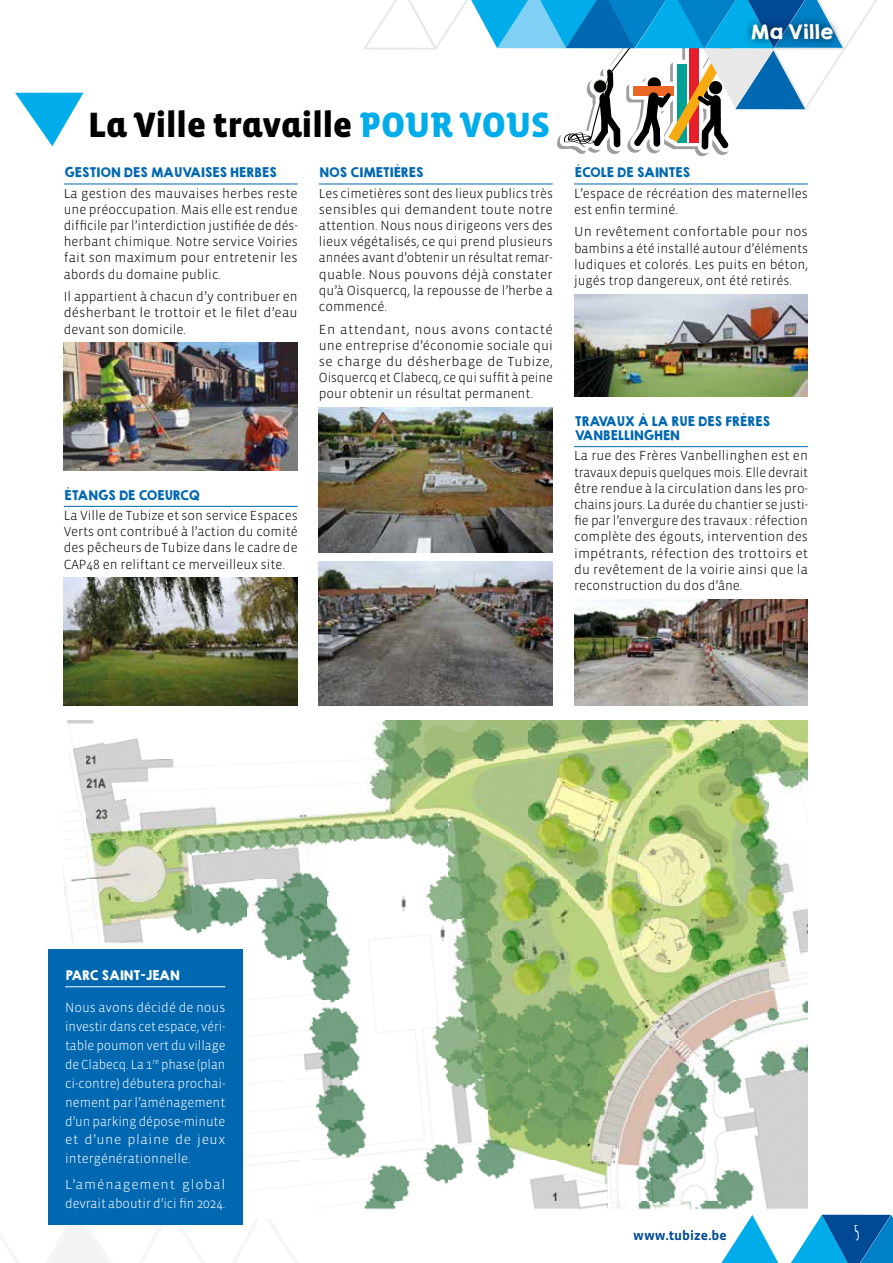
<style>
.page{position:relative;width:893px;height:1263px;background:#fff}
.page>*{position:absolute;margin:0;border:0;box-sizing:border-box;transform-origin:0 0}
.t1{font:900 36px "Vista Sans Alt";color:#000}
.t2{font:700 19.5px "Amatic";color:#fff}
.t3{font:18px "KGHAPPY Solid";letter-spacing:-.05em;color:#fff}
.t4{font:300 13.5px/16.2px "Vista Sans";color:#000;text-align:justify}
.t5{font:300 13.5px/16.2px "Vista Sans";color:#000;text-align:justify;scale:1.05 1}
.t6{font:300 13.5px/18.9px "Vista Sans";color:#fff;text-align:justify}
.t7{font:300 13.5px/18.9px "Vista Sans";color:#fff;scale:1.05 1}
.t8{font:700 13.5px "Vista Sans";color:#004995}
.t9{font:12px/14.4px "KGHAPPY Solid";letter-spacing:-.05em;color:#0068b1}
.t10{font:12px "KGHAPPY Solid";letter-spacing:-.05em;color:#fff}
.s1{color:#00ace9}
</style>
<div class="page">
<svg style="left:0;top:1218px;width:297px;height:45px"></svg>
<img style="left:64px;top:720px;width:744px;height:200px">
<img style="left:68px;top:920px;width:740px;height:40px">
<img style="left:242px;top:960px;width:566px;height:40px">
<img style="left:242px;top:1000px;width:566px;height:40px">
<img style="left:242px;top:1040px;width:566px;height:40px">
<img style="left:242px;top:1080px;width:566px;height:41px">
<img style="left:242px;top:1121px;width:566px;height:40px">
<img style="left:242px;top:1161px;width:566px;height:40px">
<img style="left:242px;top:1201px;width:566px;height:17px">
<svg style="left:15px;top:92px;width:69px;height:54px"></svg>
<hr style="left:64px;top:184px;width:234px;height:1px;background:#0068b1">
<hr style="left:64px;top:506px;width:234px;height:1px;background:#0068b1">
<img style="left:64px;top:343px;width:234px;height:127px">
<img style="left:64px;top:578px;width:234px;height:127px">
<hr style="left:319px;top:184px;width:234px;height:1px;background:#0068b1">
<img style="left:319px;top:408px;width:234px;height:144px">
<img style="left:319px;top:561px;width:234px;height:145px">
<hr style="left:574px;top:184px;width:234px;height:1px;background:#0068b1">
<hr style="left:574px;top:446px;width:234px;height:1px;background:#0068b1">
<img style="left:574px;top:294px;width:234px;height:102px">
<img style="left:574px;top:599px;width:234px;height:106px">
<div style="left:48px;top:949px;width:194px;height:276px;background:#0068b1"></div>
<hr style="left:65px;top:986px;width:160px;height:1px;background:#fff">
<svg style="left:715px;top:1215px;width:178px;height:48px"></svg>
<svg style="left:364px;top:0;width:513px;height:157px"></svg>
<div style="left:743px;top:15px;width:99px;height:34px;background:#000;opacity:.75"></div>
<h3 class="t3" style="left:750px;top:18px;width:85px">Ma Ville</h3>
<h1 class="t1" style="left:88px;top:107px;width:464px">La Ville travaille <span class="s1">POUR VOUS</span></h1>
<p class="t9" style="left:64px;top:165px;width:214px">GESTION DES MAUVAISES HERBES</p>
<p class="t4" style="left:64px;top:185px;width:235px">La gestion des mauvaises herbes reste une préoccupation. Mais elle est rendue difficile par l’interdiction justifiée de dés&shy;herbant chimique. Notre service Voiries fait son maximum pour entretenir les abords du domaine public.</p>
<p class="t4" style="left:64px;top:289px;width:235px">Il appartient à chacun d’y contribuer en désherbant le trottoir et le filet d’eau devant son domicile.</p>
<p class="t9" style="left:319px;top:165px;width:106px">NOS CIMETIÈRES</p>
<p class="t4" style="left:319px;top:185px;width:235px">Les cimetières sont des lieux publics très sensibles qui demandent toute notre attention. Nous nous dirigeons vers des lieux végétalisés, ce qui prend plusieurs années avant d’obtenir un résultat remar&shy;quable. Nous pouvons déjà constater qu’à Oisquercq, la repousse de l’herbe a commencé.</p>
<p class="t5" style="left:319px;top:321px;width:224px">En attendant, nous avons contacté une entreprise d’économie sociale qui se charge du désherbage de Tubize, Oisquercq et Clabecq, ce qui suffit à peine pour obtenir un résultat permanent.</p>
<p class="t9" style="left:64px;top:488px;width:137px">ÉTANGS DE COEURCQ</p>
<p class="t4" style="left:64px;top:508px;width:235px">La Ville de Tubize et son service Espaces Verts ont contribué à l’action du comité des pêcheurs de Tubize dans le cadre de CAP48 en reliftant ce merveilleux site.</p>
<p class="t9" style="left:574px;top:165px;width:118px">ÉCOLE DE SAINTES</p>
<p class="t4" style="left:574px;top:185px;width:235px">L’espace de récréation des maternelles est enfin terminé.</p>
<p class="t5" style="left:574px;top:224px;width:224px">Un revêtement confortable pour nos bambins a été installé autour d’éléments ludiques et colorés. Les puits en béton, jugés trop dangereux, ont été retirés.</p>
<p class="t9" style="left:574px;top:413px;width:198px">TRAVAUX À LA RUE DES FRÈRES<br>VANBELLINGHEN</p>
<p class="t4" style="left:574px;top:448px;width:236px">La rue des Frères Vanbellinghen est en travaux depuis quelques mois. Elle devrait être rendue à la circulation dans les pro&shy;chains jours. La durée du chantier se justi&shy;fie par l’envergure des travaux : réfection complète des égouts, intervention des impétrants, réfection des trottoirs et du revêtement de la voirie ainsi que la reconstruction du dos d’âne.</p>
<p class="t10" style="left:65px;top:966px;width:116px">PARC SAINT-JEAN</p>
<p class="t6" style="left:65px;top:998px;width:162px">Nous avons décidé de nous investir dans cet espace, véri&shy;table poumon vert du village de Clabecq. La 1<sup>re</sup> phase (plan ci-contre) débutera prochai&shy;nement par l’aménagement d’un parking dépose-minute et d’une plaine de jeux intergénérationnelle.</p>
<p class="t7" style="left:65px;top:1175px;width:154px">L’aménagement global devrait aboutir d’ici fin 2024.</p>
<p class="t8" style="left:633px;top:1228px;width:95px">www.tubize.be</p>
<h2 class="t2" style="left:855px;top:1219px;width:6px">5</h2>
</div>
